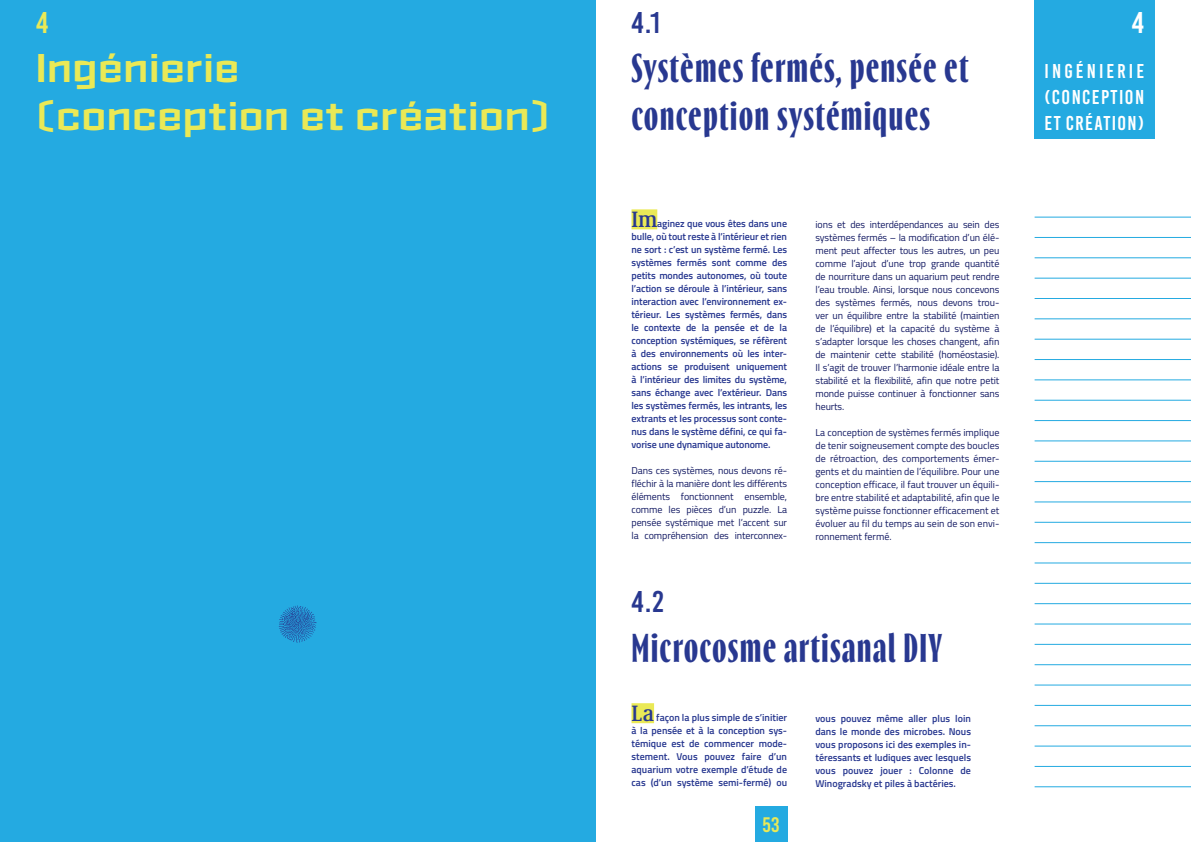
<style>
.page{position:relative;width:1191px;height:842px;background:#fff}
.page>*{position:absolute;margin:0;border:0;box-sizing:border-box;transform-origin:0 0}
._1_1{font:600 40px/48px "Thrillers";letter-spacing:.03em;color:#283890}
.t1{font:700 40px "Ironstrike";letter-spacing:.03em;color:#eae956}
.t2{font:30px "Bebas Kai";color:#283890}
.t3{font:30px "Bebas Kai";color:#fff}
.t4{font:30px "Bebas Kai";color:#eae956}
.Paragraph_Style_1__3{font:500 condensed 23px "Demos Next Pro";color:#283890}
.t5{font:21px "Bebas Kai";color:#eae956}
.t6{font:20px/16px "Bebas Kai";letter-spacing:.07em;color:#fff;text-align:justify}
.t7{font:20px "Bebas Kai";letter-spacing:.03em;color:#fff}
.t8{font:10px/13px "Titillium Web";letter-spacing:-.01em;color:#131a63;text-align:justify}
.Paragraph_Style_1__3-2{font:600 10px/13px "Titillium Web";color:#283890;text-align:justify}
</style>
<div class="page">
<div style="left:755px;top:806px;width:32px;height:36px;background:#24aae1"></div>
<hr style="left:1034px;top:502px;width:157px;height:1px;background:#24aae1">
<hr style="left:1034px;top:258px;width:157px;height:1px;background:#24aae1">
<hr style="left:1034px;top:542px;width:157px;height:1px;background:#24aae1">
<hr style="left:1034px;top:298px;width:157px;height:1px;background:#24aae1">
<hr style="left:1034px;top:583px;width:157px;height:1px;background:#24aae1">
<hr style="left:1034px;top:339px;width:157px;height:1px;background:#24aae1">
<hr style="left:1034px;top:624px;width:157px;height:1px;background:#24aae1">
<hr style="left:1034px;top:380px;width:157px;height:1px;background:#24aae1">
<hr style="left:1034px;top:664px;width:157px;height:1px;background:#24aae1">
<hr style="left:1034px;top:420px;width:157px;height:1px;background:#24aae1">
<hr style="left:1034px;top:705px;width:157px;height:1px;background:#24aae1">
<hr style="left:1034px;top:461px;width:157px;height:1px;background:#24aae1">
<hr style="left:1034px;top:746px;width:157px;height:1px;background:#24aae1">
<hr style="left:1034px;top:786px;width:157px;height:1px;background:#24aae1">
<hr style="left:1034px;top:237px;width:157px;height:1px;background:#24aae1">
<hr style="left:1034px;top:217px;width:157px;height:1px;background:#24aae1">
<hr style="left:1034px;top:522px;width:157px;height:1px;background:#24aae1">
<hr style="left:1034px;top:278px;width:157px;height:1px;background:#24aae1">
<hr style="left:1034px;top:563px;width:157px;height:1px;background:#24aae1">
<hr style="left:1034px;top:319px;width:157px;height:1px;background:#24aae1">
<hr style="left:1034px;top:603px;width:157px;height:1px;background:#24aae1">
<hr style="left:1034px;top:359px;width:157px;height:1px;background:#24aae1">
<hr style="left:1034px;top:644px;width:157px;height:1px;background:#24aae1">
<hr style="left:1034px;top:400px;width:157px;height:1px;background:#24aae1">
<hr style="left:1034px;top:685px;width:157px;height:1px;background:#24aae1">
<hr style="left:1034px;top:441px;width:157px;height:1px;background:#24aae1">
<hr style="left:1034px;top:725px;width:157px;height:1px;background:#24aae1">
<hr style="left:1034px;top:481px;width:157px;height:1px;background:#24aae1">
<hr style="left:1034px;top:766px;width:157px;height:1px;background:#24aae1">
<div style="left:1034px;top:0;width:121px;height:139px;background:#24aae1"></div>
<div style="left:0;top:0;width:595px;height:842px;background:#24aae1"></div>
<svg style="left:279px;top:605px;width:38px;height:38px"></svg>
<div style="left:631px;top:209px;width:26px;height:20px;background:#eae956"></div>
<div style="left:631px;top:703px;width:23px;height:20px;background:#eae956"></div>
<p class="t4" style="left:36px;top:6px;width:14px">4</p>
<p class="t1" style="left:36px;top:44px;width:205px">Ingénierie</p>
<p class="t1" style="left:36px;top:92px;width:515px">(conception et création)</p>
<p class="t2" style="left:631px;top:6px;width:30px">4.1</p>
<p class="_1_1" style="left:631px;top:45px;width:338px">Systèmes fermés, pensée et conception systémiques</p>
<p class="Paragraph_Style_1__3" style="left:631px;top:204px;width:28px">Im</p>
<p class="Paragraph_Style_1__3-2" style="left:631px;top:217px;width:157px;text-indent:26px">aginez que vous êtes dans une bulle, où tout reste à l’intérieur et rien ne sort : c’est un système fermé. Les systèmes fermés sont comme des petits mondes autonomes, où toute l’action se déroule à l’intérieur, sans interaction avec l’environnement ex&shy;térieur. Les systèmes fermés, dans le contexte de la pensée et de la conception systémiques, se réfèrent à des environnements où les inter&shy;actions se produisent uniquement à l’intérieur des limites du système, sans échange avec l’extérieur. Dans les systèmes fermés, les intrants, les extrants et les processus sont conte&shy;nus dans le système défini, ce qui fa&shy;vorise une dynamique autonome.</p>
<p class="t8" style="left:631px;top:464px;width:157px">Dans ces systèmes, nous devons ré&shy;fléchir à la manière dont les différents éléments fonctionnent ensemble, comme les pièces d’un puzzle. La pensée systémique met l’accent sur la compréhension des interconnex-</p>
<p class="t2" style="left:631px;top:585px;width:34px">4.2</p>
<p class="t8" style="left:815px;top:218px;width:185px">ions et des interdépendances au sein des systèmes fermés – la modification d’un élé&shy;ment peut affecter tous les autres, un peu comme l’ajout d’une trop grande quantité de nourriture dans un aquarium peut rendre l’eau trouble. Ainsi, lorsque nous concevons des systèmes fermés, nous devons trou&shy;ver un équilibre entre la stabilité (maintien de l’équilibre) et la capacité du système à s’adapter lorsque les choses changent, afin de maintenir cette stabilité (homéostasie).<br>Il s’agit de trouver l’harmonie idéale entre la stabilité et la flexibilité, afin que notre petit monde puisse continuer à fonctionner sans heurts.</p>
<p class="t8" style="left:815px;top:426px;width:185px">La conception de systèmes fermés implique de tenir soigneusement compte des boucles de rétroaction, des comportements émer&shy;gents et du maintien de l’équilibre. Pour une conception efficace, il faut trouver un équili&shy;bre entre stabilité et adaptabilité, afin que le système puisse fonctionner efficacement et évoluer au fil du temps au sein de son envi&shy;ronnement fermé.</p>
<p class="_1_1" style="left:631px;top:624px;width:312px">Microcosme artisanal DIY</p>
<p class="Paragraph_Style_1__3" style="left:631px;top:698px;width:24px">La</p>
<p class="Paragraph_Style_1__3-2" style="left:631px;top:711px;width:157px;text-indent:25px">façon la plus simple de s’initier à la pensée et à la conception sys&shy;témique est de commencer mode&shy;stement. Vous pouvez faire d’un aquarium votre exemple d’étude de cas (d’un système semi-fermé) ou</p>
<h3 class="t5" style="left:762px;top:813px;width:18px">53</h3>
<p class="Paragraph_Style_1__3-2" style="left:815px;top:711px;width:157px">vous pouvez même aller plus loin dans le monde des microbes. Nous vous proposons ici des exemples in&shy;téressants et ludiques avec lesquels vous pouvez jouer : Colonne de Winogradsky et piles à bactéries.</p>
<h2 class="t3" style="left:1132px;top:6px;width:13px">2</h2>
<h2 class="t3" style="left:1134px;top:6px;width:12px">1</h2>
<h3 class="t6" style="left:1044px;top:67px;width:101px">DIY TINKERING SPACES/ HOUSEHOLD LABORATORIES</h3>
<h2 class="t3" style="left:1131px;top:6px;width:14px">4</h2>
<h3 class="t6" style="left:1044px;top:58px;width:101px;line-height:26px">INGÉNIERIE (CONCEPTION ET CRÉATION)</h3>
<h3 class="t7" style="left:1044px;top:112px;width:100px">INTRODUCTION</h3>
</div>
